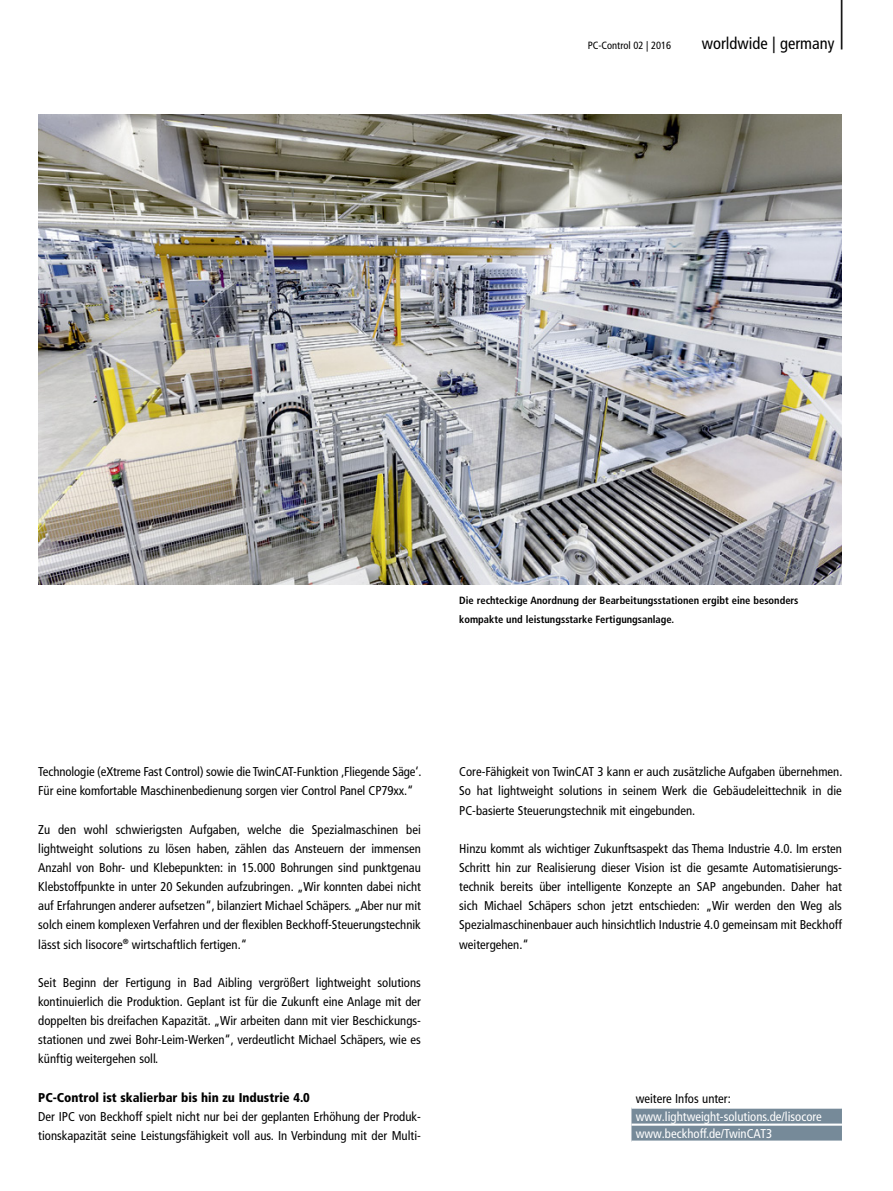
<style>
.page{position:relative;width:893px;height:1191px;background:#fff}
.page>*{position:absolute;margin:0;border:0;box-sizing:border-box;transform-origin:0 0}
.t1{font:300 condensed 61.8px "Frutiger LT Pro";color:#000;scale:.49 1}
.t2{font:condensed 16.5px "Frutiger LT Pro";color:#000}
.t3{font:condensed 12.75px/19.2px "Frutiger LT Pro";color:#000;text-align:justify}
.t4{font:condensed 12.75px/17px "Frutiger LT Pro";color:#fff}
.t5{font:900 condensed 12.75px "Frutiger LT Pro";color:#000}
.t6{font:700 condensed 10.5px/19.2px "Frutiger LT Pro";color:#000}
.t7{font:condensed 10.5px "Frutiger LT Pro";color:#000}
</style>
<div class="page">
<svg style="left:631px;top:1108px;width:211px;height:32px;background:#7c8f9d"></svg>
<hr style="left:631px;top:1123px;width:211px;height:2px;background:#fff">
<img style="left:38px;top:115px;width:804px;height:470px">
<h1 class="t1" style="left:838px;top:-23px;width:15px">|</h1>
<p class="t7" style="left:588px;top:39px;width:85px">PC-Control 02 | 2016</p>
<p class="t2" style="left:702px;top:34px;width:134px">worldwide | germany</p>
<p class="t6" style="left:459px;top:591px;width:341px">Die rechteckige Anordnung der Bearbeitungsstationen ergibt eine besonders kompakte und leistungsstarke Fertigungsanlage.</p>
<p class="t3" style="left:38px;top:762px;width:385px">Technologie (eXtreme Fast Control) sowie die TwinCAT-Funktion ‚Fliegende Säge‘.<br>Für eine komfortable Maschinenbedienung sorgen vier Control Panel CP79xx.“</p>
<p class="t3" style="left:38px;top:819px;width:384px">Zu den wohl schwierigsten Aufgaben, welche die Spezialmaschinen bei lightweight solutions zu lösen haben, zählen das Ansteuern der immensen Anzahl von Bohr- und Klebepunkten: in 15.000 Bohrungen sind punktgenau Klebstoffpunkte in unter 20 Sekunden aufzubringen. „Wir konnten dabei nicht auf Erfahrungen anderer aufsetzen“, bilanziert Michael Schäpers. „Aber nur mit solch einem komplexen Verfahren und der flexiblen Beckhoff-Steuerungstechnik lässt sich lisocore<sup>®</sup> wirtschaftlich fertigen.“</p>
<p class="t3" style="left:38px;top:973px;width:384px">Seit Beginn der Fertigung in Bad Aibling vergrößert lightweight solutions kontinuierlich die Produktion. Geplant ist für die Zukunft eine Anlage mit der doppelten bis dreifachen Kapazität. „Wir arbeiten dann mit vier Beschickungs&shy;stationen und zwei Bohr-Leim-Werken“, verdeutlicht Michael Schäpers, wie es künftig weitergehen soll.</p>
<p class="t5" style="left:38px;top:1089px;width:273px">PC-Control ist skalierbar bis hin zu Industrie 4.0</p>
<p class="t3" style="left:38px;top:1106px;width:384px">Der IPC von Beckhoff spielt nicht nur bei der geplanten Erhöhung der Produk&shy;tionskapazität seine Leistungsfähigkeit voll aus. In Verbindung mit der Multi-</p>
<p class="t3" style="left:459px;top:762px;width:385px">Core-Fähigkeit von TwinCAT 3 kann er auch zusätzliche Aufgaben übernehmen.<br>So hat lightweight solutions in seinem Werk die Gebäudeleittechnik in die PC-basierte Steuerungstechnik mit eingebunden.</p>
<p class="t3" style="left:459px;top:839px;width:384px">Hinzu kommt als wichtiger Zukunftsaspekt das Thema Industrie 4.0. Im ersten Schritt hin zur Realisierung dieser Vision ist die gesamte Automatisierungs&shy;technik bereits über intelligente Konzepte an SAP angebunden. Daher hat sich Michael Schäpers schon jetzt entschieden: „Wir werden den Weg als Spezialmaschinenbauer auch hinsichtlich Industrie 4.0 gemeinsam mit Beckhoff weitergehen.“</p>
<p class="t3" style="left:636px;top:1089px;width:97px">weitere Infos unter:</p>
<p class="t4" style="left:636px;top:1108px;width:188px">www.lightweight-solutions.de/lisocore www.beckhoff.de/TwinCAT3</p>
</div>
